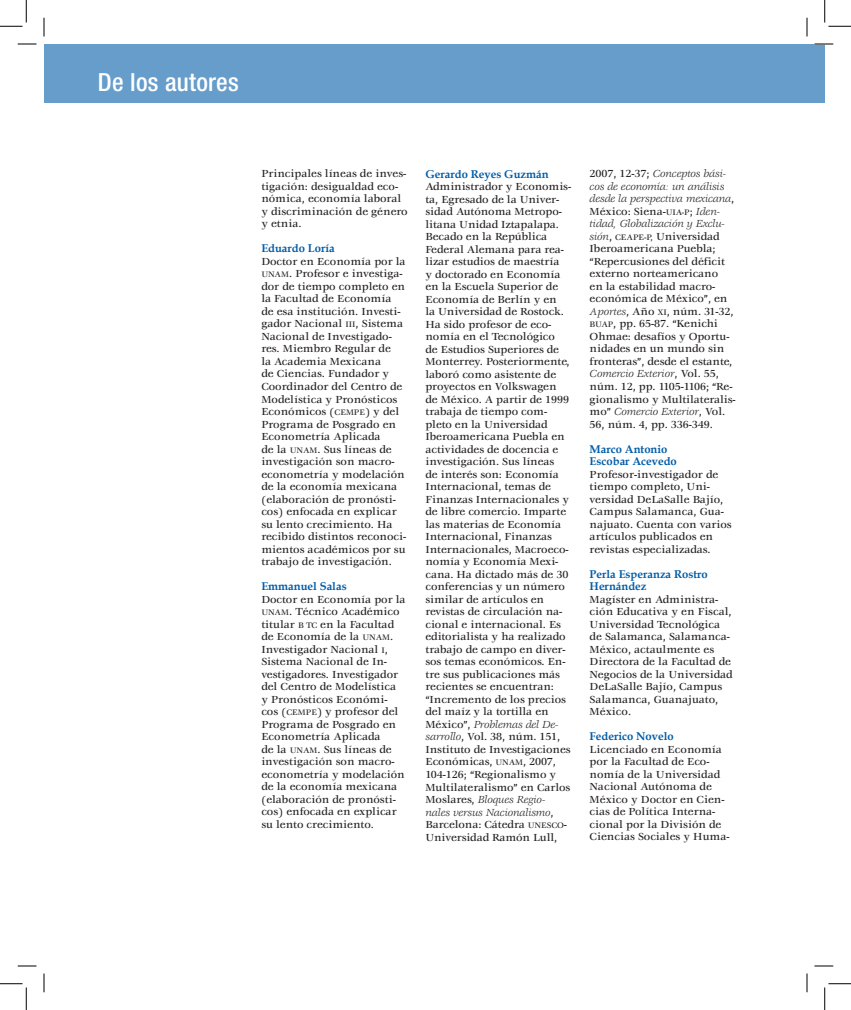
<style>
.page{position:relative;width:851px;height:1010px;background:#fff}
.page>*{position:absolute;margin:0;border:0;box-sizing:border-box;transform-origin:0 0}
.Inicio_texto{font:500 condensed 25px "Helvetica Neue LT Std";letter-spacing:.01em;color:#fff}
.t1{font:500 11.25px/12.5px "Veljovic";letter-spacing:-.005em;color:#231f20}
.t2{font:700 11.25px/12.5px "Book Antiqua";color:#005ca7}
.s1{font-size:8.75px}
.s2{font-weight:400;font-style:italic}
</style>
<div class="page">
<div style="left:44px;top:44px;width:780px;height:58px;background:#669dca"></div>
<svg style="left:18px;top:43px;width:18px;height:2px"></svg>
<svg style="left:814px;top:43px;width:19px;height:2px"></svg>
<svg style="left:18px;top:965px;width:18px;height:1px"></svg>
<svg style="left:814px;top:965px;width:19px;height:1px"></svg>
<svg style="left:43px;top:18px;width:2px;height:18px"></svg>
<svg style="left:43px;top:973px;width:2px;height:18px"></svg>
<svg style="left:806px;top:18px;width:1px;height:18px"></svg>
<svg style="left:806px;top:973px;width:1px;height:18px"></svg>
<svg style="left:0;top:0;width:27px;height:27px"></svg>
<svg style="left:0;top:983px;width:27px;height:26px"></svg>
<svg style="left:824px;top:0;width:26px;height:27px"></svg>
<svg style="left:824px;top:983px;width:26px;height:26px"></svg>
<p class="Inicio_texto" style="left:98px;top:68px;width:142px">De los autores</p>
<p class="t1" style="left:261px;top:168px;width:148px">Principales líneas de inves&shy;tigación: desigualdad eco&shy;nómica, economía laboral y discriminación de género y etnia.</p>
<p class="t2" style="left:261px;top:242px;width:75px">Eduardo Loría</p>
<p class="t1" style="left:261px;top:255px;width:146px">Doctor en Economía por la<br><span class="s1">UNAM</span>. Profesor e investiga&shy;dor de tiempo completo en la Facultad de Economía de esa institución. Investi&shy;gador Nacional <span class="s1">III</span>, Sistema<br>Nacional de Investigado&shy;res. Miembro Regular de<br>la Academia Mexicana<br>de Ciencias. Fundador y<br>Coordinador del Centro de<br>Modelística y Pronósticos<br>Económicos (<span class="s1">CEMPE</span>) y del<br>Programa de Posgrado en<br>Econometría Aplicada<br>de la <span class="s1">UNAM</span>. Sus líneas de investigación son macro&shy;econometría y modelación de la economía mexicana (elaboración de pronósti&shy;cos) enfocada en explicar su lento crecimiento. Ha recibido distintos reconoci&shy;mientos académicos por su trabajo de investigación.</p>
<p class="t2" style="left:261px;top:580px;width:87px">Emmanuel Salas</p>
<p class="t1" style="left:261px;top:593px;width:146px">Doctor en Economía por la<br><span class="s1">UNAM</span>. Técnico Académico titular <span class="s1">B TC</span> en la Facultad de Economía de la <span class="s1">UNAM</span>.<br>Investigador Nacional <span class="s1">I</span>,<br>Sistema Nacional de In&shy;vestigadores. Investigador del Centro de Modelística y Pronósticos Económi&shy;cos (<span class="s1">CEMPE</span>) y profesor del<br>Programa de Posgrado en<br>Econometría Aplicada<br>de la <span class="s1">UNAM</span>. Sus líneas de investigación son macro&shy;econometría y modelación de la economía mexicana (elaboración de pronósti&shy;cos) enfocada en explicar su lento crecimiento.</p>
<p class="t2" style="left:425px;top:167px;width:125px">Gerardo Reyes Guzmán</p>
<p class="t1" style="left:425px;top:181px;width:147px">Administrador y Economis&shy;ta, Egresado de la Univer&shy;sidad Autónoma Metropo&shy;litana Unidad Iztapalapa.<br>Becado en la República<br>Federal Alemana para rea&shy;lizar estudios de maestría<br>y doctorado en Economía en la Escuela Superior de<br>Economía de Berlín y en<br>la Universidad de Rostock.<br>Ha sido profesor de eco&shy;nomía en el Tecnológico<br>de Estudios Superiores de<br>Monterrey. Posteriormente, laboró como asistente de proyectos en Volkswagen de México. A partir de 1999 trabaja de tiempo com&shy;pleto en la Universidad<br>Iberoamericana Puebla en actividades de docencia e investigación. Sus líneas<br>de interés son: Economía<br>Internacional, temas de<br>Finanzas Internacionales y de libre comercio. Imparte las materias de Economía<br>Internacional, Finanzas<br>Internacionales, Macroeco&shy;nomía y Economía Mexi&shy;cana. Ha dictado más de 30 conferencias y un número similar de artículos en revistas de circulación na&shy;cional e internacional. Es editorialista y ha realizado trabajo de campo en diver&shy;sos temas económicos. En&shy;tre sus publicaciones más recientes se encuentran: “Incremento de los precios del maíz y la tortilla en<br>México”, <span class="s2">Problemas del De&shy;sarrollo</span>, Vol. 38, núm. 151,<br>Instituto de Investigaciones<br>Económicas, <span class="s1">UNAM</span>, 2007,<br>104-126; “Regionalismo y<br>Multilateralismo” en Carlos<br>Moslares, <span class="s2">Bloques Regio&shy;nales versus Nacionalismo</span>,<br>Barcelona: Cátedra <span class="s1">UNESCO</span>-<br>Universidad Ramón Lull,</p>
<p class="t1" style="left:589px;top:168px;width:147px">2007, 12-37; <span class="s2">Conceptos bási&shy;cos de economía: un análisis desde la perspectiva mexicana</span>,<br>México: Siena-<span class="s1">UIA-P</span>; <span class="s2">Iden&shy;tidad, Globalización y Exclu&shy;sión</span>, <span class="s1">CEAPE-P,</span> Universidad<br>Iberoamericana Puebla; “Repercusiones del déficit externo norteamericano<br>en la estabilidad macro&shy;económica de México”, en<br><span class="s2">Aportes</span>, Año <span class="s1">XI</span>, núm. 31-32,<br><span class="s1">BUAP</span>, pp. 65-87. “Kenichi<br>Ohmae: desafíos y Oportu&shy;nidades en un mundo sin fronteras”, desde el estante,<br><span class="s2">Comercio Exterior</span>, Vol. 55, núm. 12, pp. 1105-1106; “Re&shy;gionalismo y Multilateralis&shy;mo” <span class="s2">Comercio Exterior</span>, Vol.<br>56, núm. 4, pp. 336-349.</p>
<p class="t2" style="left:589px;top:442px;width:89px">Marco Antonio<br>Escobar Acevedo</p>
<p class="t1" style="left:589px;top:468px;width:143px">Profesor-investigador de tiempo completo, Uni&shy;versidad DeLaSalle Bajío,<br>Campus Salamanca, Gua&shy;najuato. Cuenta con varios artículos publicados en revistas especializadas.</p>
<p class="t2" style="left:589px;top:567px;width:120px">Perla Esperanza Rostro<br>Hernández</p>
<p class="t1" style="left:589px;top:593px;width:144px">Magíster en Administra&shy;ción Educativa y en Fiscal,<br>Universidad Tecnológica de Salamanca, Salamanca-<br>México, actaulmente es<br>Directora de la Facultad de<br>Negocios de la Universidad<br>DeLaSalle Bajío, Campus<br>Salamanca, Guanajuato,<br>México.</p>
<p class="t2" style="left:589px;top:730px;width:86px">Federico Novelo</p>
<p class="t1" style="left:589px;top:743px;width:141px">Licenciado en Economía por la Facultad de Eco&shy;nomía de la Universidad<br>Nacional Autónoma de<br>México y Doctor en Cien&shy;cias de Política Interna&shy;cional por la División de<br>Ciencias Sociales y Huma-</p>
</div>
